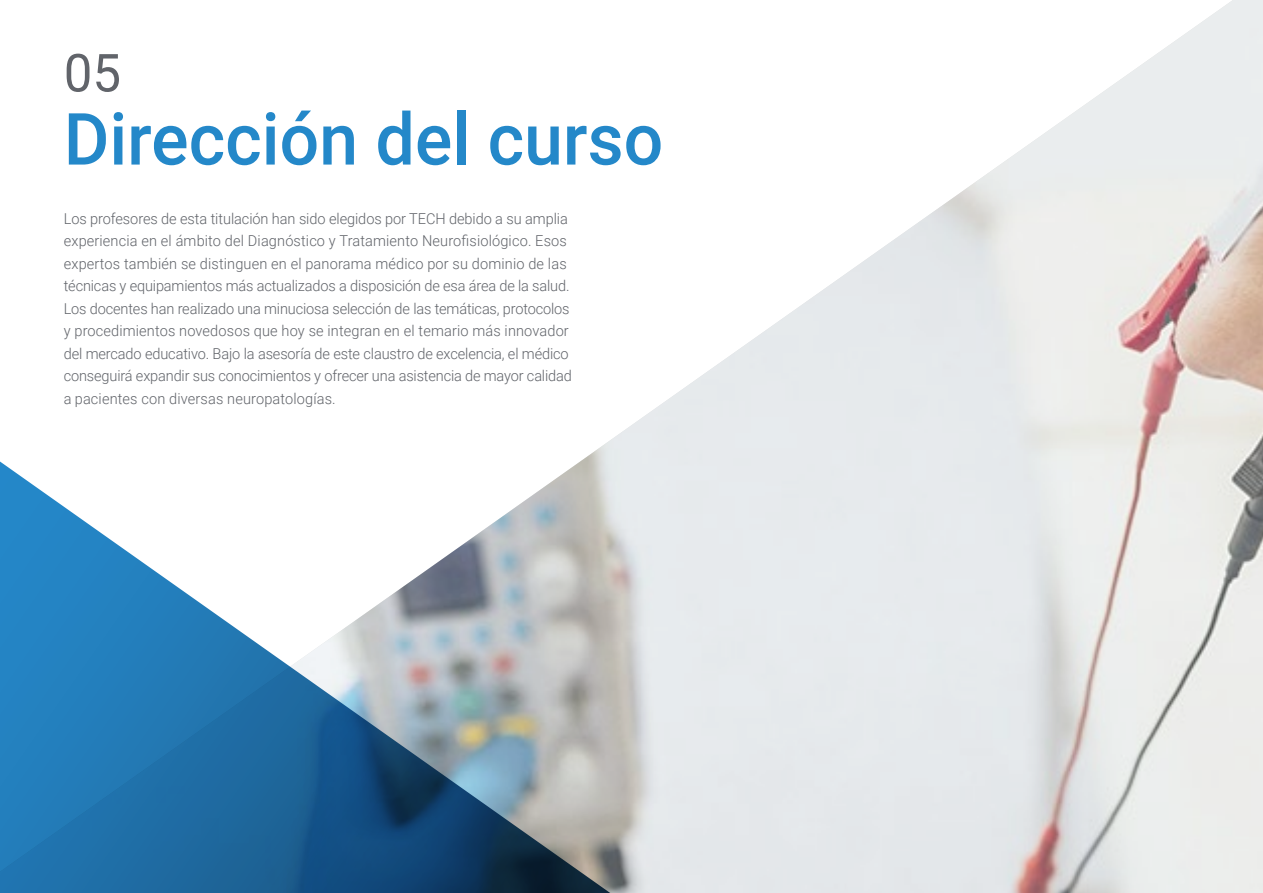
<style>
.page{position:relative;width:1263px;height:893px;background:#fff}
.page>*{position:absolute;margin:0;border:0;box-sizing:border-box;transform-origin:0 0}
.t1{font:500 72px "Roboto";color:#2488c9}
.t2{font:52.5px "Roboto";color:#61646a}
.t3{font:300 15px/22.5px "Roboto";letter-spacing:-.005em;color:#61646a}
</style>
<div class="page">
<img style="left:602px;top:0;width:661px;height:893px">
<svg style="left:0;top:446px;width:640px;height:447px"></svg>
<h2 class="t2" style="left:64px;top:36px;width:59px">05</h2>
<h1 class="t1" style="left:64px;top:89px;width:601px">Dirección del curso</h1>
<p class="t3" style="left:64px;top:207px;width:510px">Los profesores de esta titulación han sido elegidos por TECH debido a su amplia experiencia en el ámbito del Diagnóstico y Tratamiento Neurofisiológico. Esos expertos también se distinguen en el panorama médico por su dominio de las técnicas y equipamientos más actualizados a disposición de esa área de la salud.<br>Los docentes han realizado una minuciosa selección de las temáticas, protocolos y procedimientos novedosos que hoy se integran en el temario más innovador del mercado educativo. Bajo la asesoría de este claustro de excelencia, el médico conseguirá expandir sus conocimientos y ofrecer una asistencia de mayor calidad a pacientes con diversas neuropatologías.</p>
</div>
